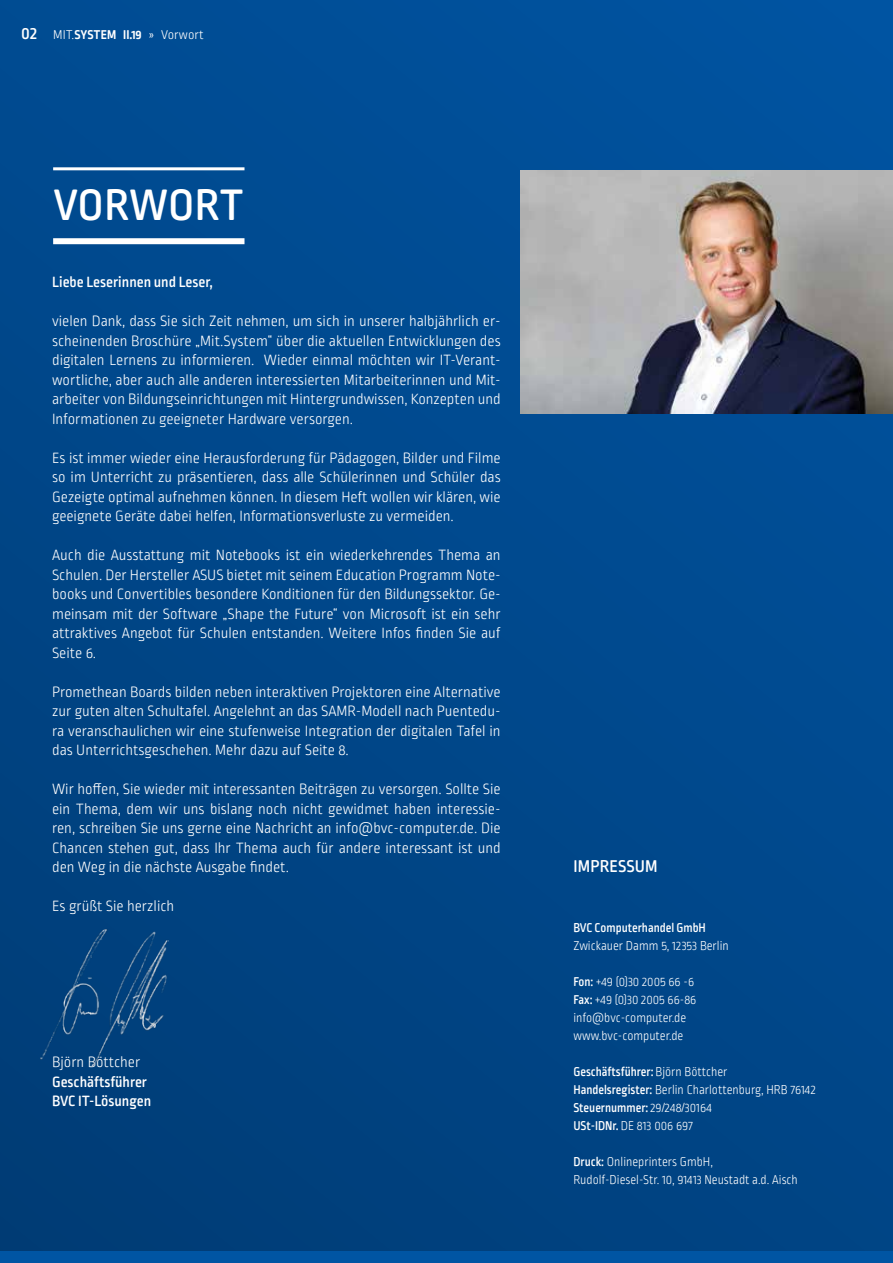
<style>
.page{position:relative;width:893px;height:1263px;background:#fff}
.page>*{position:absolute;margin:0;border:0;box-sizing:border-box;transform-origin:0 0}
.t1{font:500 46.5px "Ropa Soft Pro";color:#fff}
.t2{font:500 18px "Ropa Soft Pro";letter-spacing:.01em;color:#fff}
.t3{font:300 15.75px/19.5px "Ropa Soft Pro";color:#fff;text-align:justify}
.t4{font:500 15.75px/19.5px "Ropa Soft Pro";color:#fff}
.t5{font:300 13.5px/18px "Ropa Soft Pro";color:#fff;scale:.95 1}
.t6{font:300 13.5px "Ropa Soft Pro";color:#fff}
.t7{font:500 13.5px "Ropa Soft Pro";color:#fff;scale:.95 1}
.s1{font-weight:500;font-size:18px}
.s2{font-weight:700}
.s3{font-weight:500}
</style>
<div class="page">
<div style="left:0;top:0;width:893px;height:1263px;background:linear-gradient(to bottom,#014f99,#00407d)"></div>
<div style="left:0;top:1252px;width:893px;height:11px;background:#0055a3"></div>
<img style="left:521px;top:170px;width:372px;height:244px">
<img style="left:38px;top:927px;width:130px;height:139px">
<hr style="left:53px;top:167px;width:191px;height:3px;background:#fff">
<div style="left:53px;top:238px;width:191px;height:6px;background:#fff"></div>
<p class="t6" style="left:21px;top:28px;width:184px"><span class="s1">02</span> MIT.<span class="s2">SYSTEM II.19</span> » Vorwort</p>
<h1 class="t1" style="left:53px;top:179px;width:192px">VORWORT</h1>
<p class="t4" style="left:52px;top:273px;width:162px">Liebe Leserinnen und Leser,</p>
<p class="t3" style="left:52px;top:312px;width:450px">vielen Dank, dass Sie sich Zeit nehmen, um sich in unserer halbjährlich er&shy;scheinenden Broschüre „Mit.System“ über die aktuellen Entwicklungen des digitalen Lernens zu informieren. Wieder einmal möchten wir IT-Verant&shy;wortliche, aber auch alle anderen interessierten Mitarbeiterinnen und Mit&shy;arbeiter von Bildungseinrichtungen mit Hintergrundwissen, Konzepten und Informationen zu geeigneter Hardware versorgen.</p>
<p class="t3" style="left:52px;top:449px;width:450px">Es ist immer wieder eine Herausforderung für Pädagogen, Bilder und Filme so im Unterricht zu präsentieren, dass alle Schülerinnen und Schüler das Gezeigte optimal aufnehmen können. In diesem Heft wollen wir klären, wie geeignete Geräte dabei helfen, Informationsverluste zu vermeiden.</p>
<p class="t3" style="left:52px;top:546px;width:450px">Auch die Ausstattung mit Notebooks ist ein wiederkehrendes Thema an Schulen. Der Hersteller ASUS bietet mit seinem Education Programm Note&shy;books und Convertibles besondere Konditionen für den Bildungssektor. Ge&shy;meinsam mit der Software „Shape the Future“ von Microsoft ist ein sehr attraktives Angebot für Schulen entstanden. Weitere Infos finden Sie auf Seite 6.</p>
<p class="t3" style="left:52px;top:683px;width:450px">Promethean Boards bilden neben interaktiven Projektoren eine Alternative zur guten alten Schultafel. Angelehnt an das SAMR-Modell nach Puentedu&shy;ra veranschaulichen wir eine stufenweise Integration der digitalen Tafel in das Unterrichtsgeschehen. Mehr dazu auf Seite 8.</p>
<p class="t3" style="left:52px;top:780px;width:450px">Wir hoffen, Sie wieder mit interessanten Beiträgen zu versorgen. Sollte Sie ein Thema, dem wir uns bislang noch nicht gewidmet haben interessie&shy;ren, schreiben Sie uns gerne eine Nachricht an info@bvc-computer.de. Die Chancen stehen gut, dass Ihr Thema auch für andere interessant ist und den Weg in die nächste Ausgabe findet.</p>
<p class="t3" style="left:52px;top:897px;width:124px">Es grüßt Sie herzlich</p>
<p class="t3" style="left:52px;top:1053px;width:90px">Björn Böttcher</p>
<p class="t4" style="left:52px;top:1072px;width:101px">Geschäftsführer<br>BVC IT-Lösungen</p>
<p class="t2" style="left:573px;top:856px;width:86px">IMPRESSUM</p>
<p class="t7" style="left:573px;top:920px;width:141px">BVC Computerhandel GmbH</p>
<p class="t5" style="left:573px;top:938px;width:165px">Zwickauer Damm 5, 12353 Berlin</p>
<p class="t5" style="left:573px;top:974px;width:131px"><span class="s3">Fon:</span> +49 (0)30 2005 66 -6<br><span class="s3">Fax:</span> +49 (0)30 2005 66-86 info@bvc-computer.de www.bvc-computer.de</p>
<p class="t5" style="left:573px;top:1064px;width:257px"><span class="s3">Geschäftsführer:</span> Björn Böttcher<br><span class="s3">Handelsregister:</span> Berlin Charlottenburg, HRB 76142<br><span class="s3">Steuernummer:</span> 29/248/30164<br><span class="s3">USt-IDNr.</span> DE 813 006 697</p>
<p class="t5" style="left:573px;top:1154px;width:238px"><span class="s3">Druck:</span> Onlineprinters GmbH,<br>Rudolf-Diesel-Str. 10, 91413 Neustadt a.d. Aisch</p>
</div>
